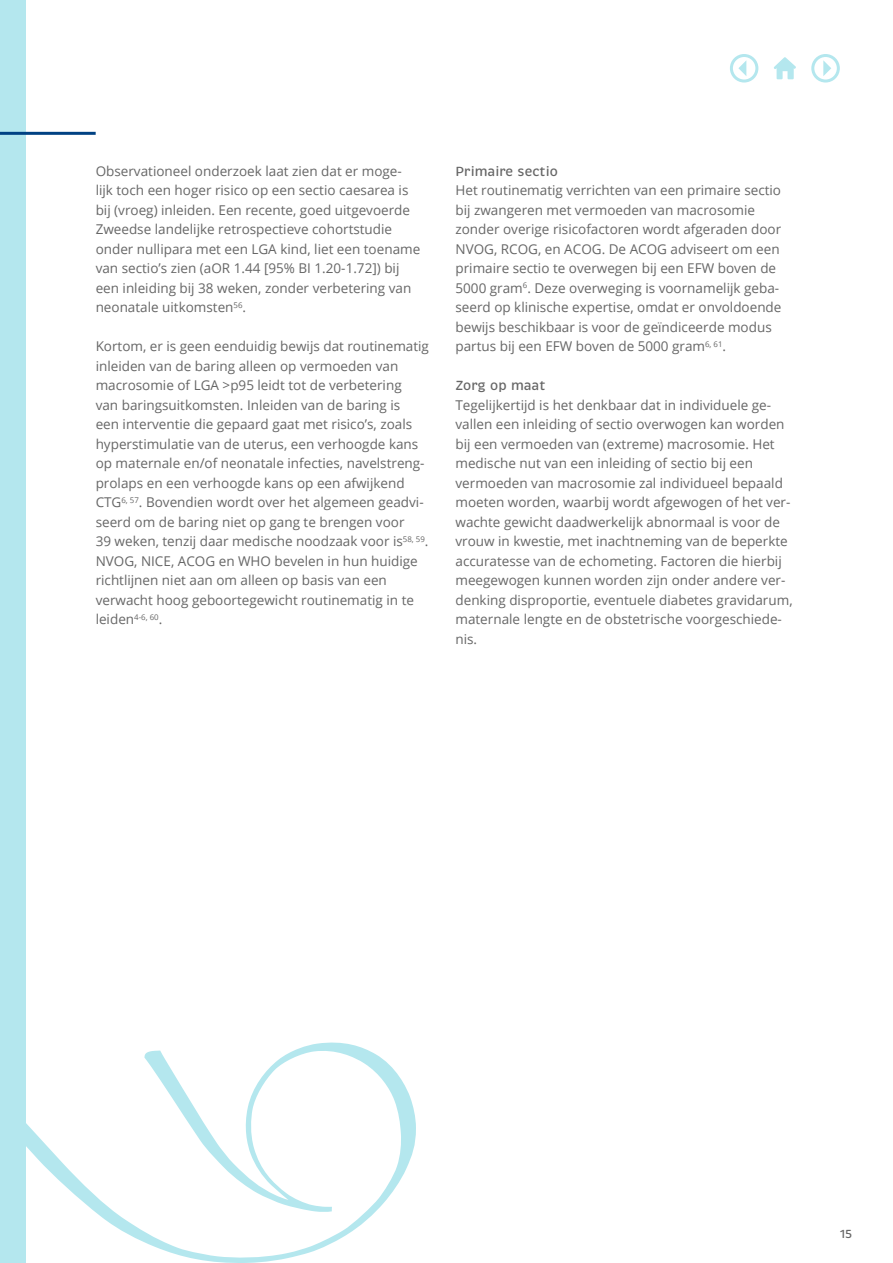
<style>
.page{position:relative;width:893px;height:1263px;background:#fff}
.page>*{position:absolute;margin:0;border:0;box-sizing:border-box;transform-origin:0 0}
.t1{font:13.5px/19.5px "Open Sans";color:#666}
.t2{font:500 13.5px "Brevia";color:#666}
.t3{font:500 12px "Brevia";color:#666}
</style>
<div class="page">
<div style="left:0;top:0;width:26px;height:1263px;background:#b4e7ee"></div>
<svg style="left:26px;top:1042px;width:390px;height:221px"></svg>
<hr style="left:0;top:132px;width:96px;height:3px;background:#004183">
<div style="left:811px;top:54px;width:29px;height:29px;border:3px solid #b4e7ee;border-radius:50%"></div>
<svg style="left:823px;top:60px;width:8px;height:16px"></svg>
<div style="left:730px;top:54px;width:28px;height:29px;border:3px solid #b4e7ee;border-radius:50%"></div>
<svg style="left:738px;top:61px;width:8px;height:15px"></svg>
<svg style="left:774px;top:57px;width:22px;height:22px"></svg>
<p class="t1" style="left:96px;top:161px;width:326px">Observationeel onderzoek laat zien dat er moge&shy;lijk toch een hoger risico op een sectio caesarea is bij (vroeg) inleiden. Een recente, goed uitgevoerde Zweedse landelijke retrospectieve cohortstudie onder nullipara met een LGA kind, liet een toename van sectio’s zien (aOR 1.44 [95% BI 1.20-1.72]) bij een inleiding bij 38 weken, zonder verbetering van neonatale uitkomsten<sup>56</sup>.</p>
<p class="t1" style="left:96px;top:336px;width:335px">Kortom, er is geen eenduidig bewijs dat routinematig inleiden van de baring alleen op vermoeden van macrosomie of LGA &gt;p95 leidt tot de verbetering<br>van baringsuitkomsten. Inleiden van de baring is<br>een interventie die gepaard gaat met risico’s, zoals hyperstimulatie van de uterus, een verhoogde kans op maternale en/of neonatale infecties, navelstreng&shy;prolaps en een verhoogde kans op een afwijkend CTG<sup>6,</sup> <sup>57</sup>. Bovendien wordt over het algemeen geadvi&shy;seerd om de baring niet op gang te brengen voor<br>39 weken, tenzij daar medische noodzaak voor is<sup>58,</sup> <sup>59</sup>.<br>NVOG, NICE, ACOG en WHO bevelen in hun huidige richtlijnen niet aan om alleen op basis van een verwacht hoog geboortegewicht routinematig in te leiden<sup>4-6,</sup> <sup>60</sup>.</p>
<p class="t2" style="left:455px;top:163px;width:104px">Primaire sectio</p>
<p class="t1" style="left:455px;top:180px;width:327px">Het routinematig verrichten van een primaire sectio bij zwangeren met vermoeden van macrosomie zonder overige risicofactoren wordt afgeraden door NVOG, RCOG, en ACOG. De ACOG adviseert om een primaire sectio te overwegen bij een EFW boven de 5000 gram<sup>6</sup>. Deze overweging is voornamelijk geba&shy;seerd op klinische expertise, omdat er onvoldoende bewijs beschikbaar is voor de geïndiceerde modus partus bij een EFW boven de 5000 gram<sup>6,</sup> <sup>61</sup>.</p>
<p class="t2" style="left:455px;top:377px;width:91px">Zorg op maat</p>
<p class="t1" style="left:455px;top:395px;width:339px">Tegelijkertijd is het denkbaar dat in individuele ge&shy;vallen een inleiding of sectio overwogen kan worden bij een vermoeden van (extreme) macrosomie. Het medische nut van een inleiding of sectio bij een vermoeden van macrosomie zal individueel bepaald moeten worden, waarbij wordt afgewogen of het ver&shy;wachte gewicht daadwerkelijk abnormaal is voor de vrouw in kwestie, met inachtneming van de beperkte accuratesse van de echometing. Factoren die hierbij meegewogen kunnen worden zijn onder andere ver&shy;denking disproportie, eventuele diabetes gravidarum, maternale lengte en de obstetrische voorgeschiede&shy;nis.</p>
<p class="t3" style="left:840px;top:1227px;width:14px">15</p>
</div>
